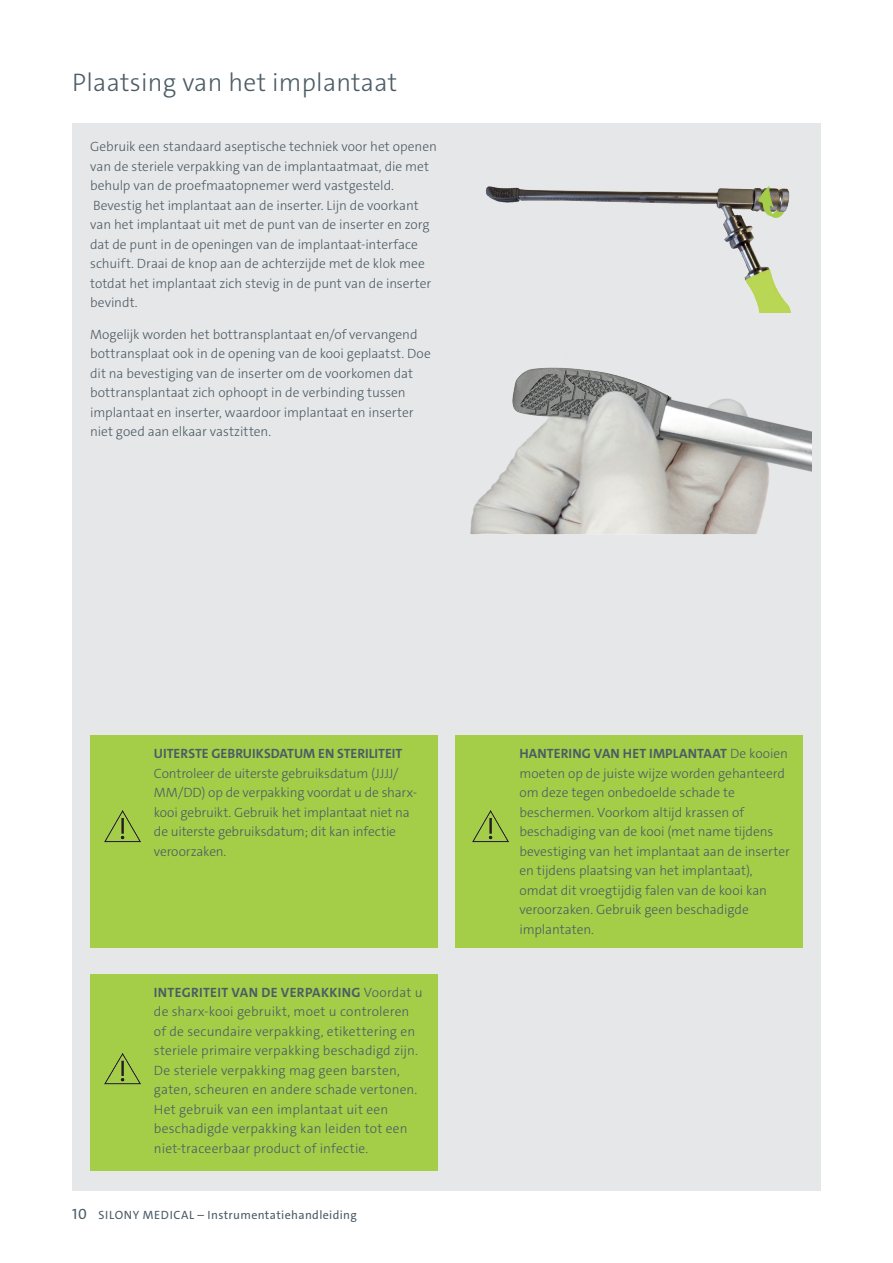
<style>
.page{position:relative;width:893px;height:1263px;background:#fff}
.page>*{position:absolute;margin:0;border:0;box-sizing:border-box;transform-origin:0 0}
.t1{font:300 25.5px "The Sans C4 s";letter-spacing:.01em;color:#4c5c65}
.t2{font:300 13.5px/19.5px "The Sans C4 s";color:#4c5c65}
.t3{font:700 13.5px "The Sans C4 s";color:#4c5c65}
.t4{font:12px "The Sans C4 s";letter-spacing:.03em;color:#4c5c65}
.s1{font-weight:700}
.s2{font-size:15px}
</style>
<div class="page">
<div style="left:72px;top:123px;width:749px;height:1068px;background:#e6e7e9"></div>
<div style="left:90px;top:974px;width:348px;height:196px;background:#a4ce48"></div>
<div style="left:90px;top:736px;width:348px;height:212px;background:#a4ce48"></div>
<img style="left:104px;top:810px;width:37px;height:33px">
<img style="left:104px;top:1053px;width:37px;height:32px">
<div style="left:456px;top:736px;width:347px;height:212px;background:#a4ce48"></div>
<img style="left:472px;top:810px;width:37px;height:33px">
<img style="left:470px;top:367px;width:342px;height:167px">
<img style="left:486px;top:186px;width:306px;height:127px">
<svg style="left:758px;top:186px;width:30px;height:32px"></svg>
<h1 class="t1" style="left:72px;top:66px;width:326px">Plaatsing van het implantaat</h1>
<p class="t2" style="left:90px;top:137px;width:348px">Gebruik een standaard aseptische techniek voor het openen van de steriele verpakking van de implantaatmaat, die met behulp van de proefmaatopnemer werd vastgesteld.<br>Bevestig het implantaat aan de inserter. Lijn de voorkant van het implantaat uit met de punt van de inserter en zorg dat de punt in de openingen van de implantaat-interface schuift. Draai de knop aan de achterzijde met de klok mee totdat het implantaat zich stevig in de punt van de inserter bevindt.</p>
<p class="t2" style="left:90px;top:324px;width:342px">Mogelijk worden het bottransplantaat en/of vervangend bottransplaat ook in de opening van de kooi geplaatst. Doe dit na bevestiging van de inserter om de voorkomen dat bottransplantaat zich ophoopt in de verbinding tussen implantaat en inserter, waardoor implantaat en inserter niet goed aan elkaar vastzitten.</p>
<p class="t3" style="left:154px;top:745px;width:250px">UITERSTE GEBRUIKSDATUM EN STERILITEIT</p>
<p class="t2" style="left:154px;top:764px;width:265px">Controleer de uiterste gebruiksdatum (JJJJ/ MM/DD) op de verpakking voordat u de sharx&shy;kooi gebruikt. Gebruik het implantaat niet na de uiterste gebruiksdatum; dit kan infectie veroorzaken.</p>
<p class="t2" style="left:154px;top:982px;width:270px"><span class="s1">INTEGRITEIT VAN DE VERPAKKING</span> Voordat u de sharx-kooi gebruikt, moet u controleren of de secundaire verpakking, etikettering en steriele primaire verpakking beschadigd zijn.<br>De steriele verpakking mag geen barsten, gaten, scheuren en andere schade vertonen.<br>Het gebruik van een implantaat uit een beschadigde verpakking kan leiden tot een niet-traceerbaar product of infectie.</p>
<p class="t4" style="left:72px;top:1207px;width:286px"><span class="s2">10</span> SILONY MEDICAL – Instrumentatiehandleiding</p>
<p class="t2" style="left:519px;top:744px;width:272px"><span class="s1">HANTERING VAN HET IMPLANTAAT</span> De kooien moeten op de juiste wijze worden gehanteerd om deze tegen onbedoelde schade te beschermen. Voorkom altijd krassen of beschadiging van de kooi (met name tijdens bevestiging van het implantaat aan de inserter en tijdens plaatsing van het implantaat), omdat dit vroegtijdig falen van de kooi kan veroorzaken. Gebruik geen beschadigde implantaten.</p>
</div>
